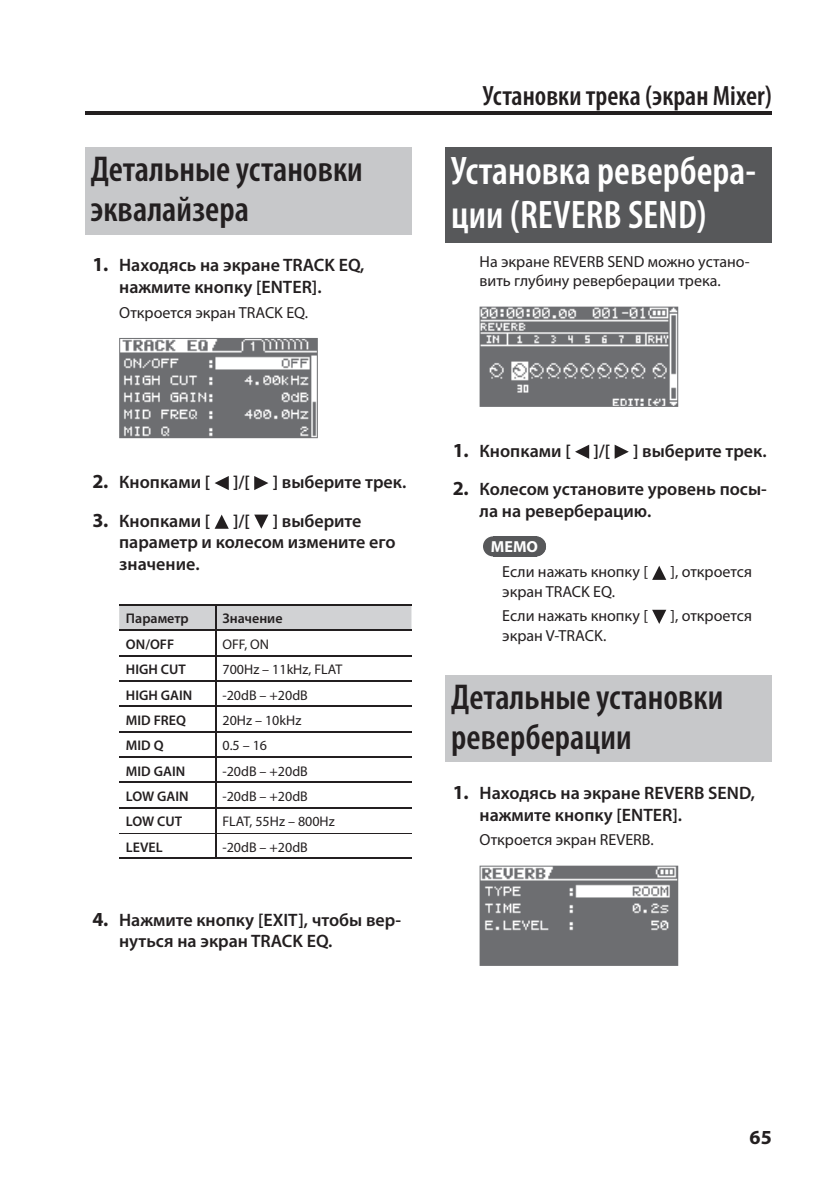
<style>
.page{position:relative;width:840px;height:1191px;background:#fff}
.page>*{position:absolute;margin:0;border:0;box-sizing:border-box;transform-origin:0 0}
.t1{font:600 condensed 40px/44px "Myriad Pro";color:#fff}
.t2{font:600 condensed 36px/40px "Myriad Pro";color:#231f20}
.t3{font:600 condensed 28px "Myriad Pro";color:#231f20}
.t4{font:700 20px "Myriad Pro";color:#231f20}
.t5{font:600 18px/21.6px "Myriad Pro";color:#231f20}
.t6{font:16px/19.2px "Myriad Pro";color:#231f20}
.t7{font:700 16px "Myriad Pro";color:#fff}
.t8{font:14px "Myriad Pro";color:#231f20}
.t9{font:600 14px "Myriad Pro";color:#231f20}
.s1{font-weight:700;font-size:20px}
</style>
<div class="page">
<hr style="left:85px;top:112px;width:686px;height:3px;background:#231f20">
<div style="left:85px;top:147px;width:326px;height:44px;background:#c7c8ca"></div>
<div style="left:85px;top:190px;width:326px;height:44px;background:#c7c8ca"></div>
<svg style="left:119px;top:338px;width:198px;height:100px;background:#8c8d90"></svg>
<svg style="left:214px;top:476px;width:15px;height:14px"></svg>
<svg style="left:254px;top:476px;width:14px;height:14px"></svg>
<svg style="left:214px;top:514px;width:15px;height:15px"></svg>
<svg style="left:254px;top:514px;width:14px;height:15px"></svg>
<hr style="left:119px;top:604px;width:96px;height:1px;background:#231f20">
<hr style="left:215px;top:604px;width:196px;height:1px;background:#231f20">
<svg style="left:119px;top:605px;width:292px;height:253px"></svg>
<hr style="left:119px;top:858px;width:96px;height:1px;background:#231f20">
<hr style="left:215px;top:858px;width:196px;height:1px;background:#231f20">
<div style="left:445px;top:147px;width:326px;height:48px;background:#57585a"></div>
<div style="left:445px;top:194px;width:326px;height:48px;background:#57585a"></div>
<svg style="left:483px;top:536px;width:62px;height:20px"></svg>
<div style="left:445px;top:675px;width:326px;height:44px;background:#c7c8ca"></div>
<div style="left:445px;top:718px;width:326px;height:44px;background:#c7c8ca"></div>
<svg style="left:479px;top:307px;width:198px;height:100px;background:#87878a"></svg>
<svg style="left:575px;top:444px;width:14px;height:15px"></svg>
<svg style="left:614px;top:444px;width:14px;height:15px"></svg>
<svg style="left:652px;top:565px;width:14px;height:15px"></svg>
<svg style="left:652px;top:610px;width:14px;height:14px"></svg>
<svg style="left:479px;top:865px;width:198px;height:101px;background:#818285"></svg>
<h2 class="t2" style="left:91px;top:149px;width:273px">Детальные установки эквалайзера</h2>
<p class="t5" style="left:119px;top:254px;width:246px;text-indent:-27px"><span class="s1">1.</span> Находясь на экране TRACK EQ, нажмите кнопку [ENTER] .</p>
<p class="t6" style="left:119px;top:302px;width:190px">Откроется экран TRACK EQ.</p>
<h3 class="t3" style="left:482px;top:78px;width:290px">Установки трека (экран Mixer)</h3>
<h1 class="t1" style="left:451px;top:148px;width:306px">Установка ревербера&shy;ции ( REVERB SEND)</h1>
<p class="t6" style="left:479px;top:252px;width:271px">На экране REVERB SEND можно устано&shy;вить глубину реверберации трека.</p>
<p class="t5" style="left:92px;top:471px;width:119px"><span class="s1">2.</span> Кнопками [</p>
<p class="t5" style="left:233px;top:471px;width:18px">]/[</p>
<p class="t5" style="left:272px;top:471px;width:135px">] выберите трек .</p>
<p class="t5" style="left:92px;top:509px;width:119px"><span class="s1">3.</span> Кнопками [</p>
<p class="t5" style="left:233px;top:509px;width:18px">]/[</p>
<p class="t5" style="left:119px;top:509px;width:278px;text-indent:153px">] выберите параметр и колесом измените его значение .</p>
<p class="t9" style="left:126px;top:609px;width:64px">Параметр</p>
<p class="t9" style="left:222px;top:609px;width:62px">Значение</p>
<p class="t9" style="left:126px;top:635px;width:50px">ON/OFF</p>
<p class="t8" style="left:222px;top:635px;width:48px">OFF, ON</p>
<p class="t9" style="left:126px;top:660px;width:61px">HIGH CUT</p>
<p class="t8" style="left:222px;top:661px;width:121px">700Hz – 11kHz, FLAT</p>
<p class="t9" style="left:126px;top:686px;width:68px">HIGH GAIN</p>
<p class="t8" style="left:222px;top:686px;width:87px">-20dB – +20dB</p>
<p class="t9" style="left:126px;top:711px;width:61px">MID FREQ</p>
<p class="t8" style="left:222px;top:711px;width:80px">20Hz – 10kHz</p>
<p class="t9" style="left:126px;top:736px;width:39px">MID Q</p>
<p class="t8" style="left:222px;top:737px;width:46px">0.5 – 16</p>
<p class="t9" style="left:126px;top:762px;width:61px">MID GAIN</p>
<p class="t8" style="left:222px;top:762px;width:87px">-20dB – +20dB</p>
<p class="t9" style="left:126px;top:787px;width:64px">LOW GAIN</p>
<p class="t8" style="left:222px;top:787px;width:87px">-20dB – +20dB</p>
<p class="t9" style="left:126px;top:812px;width:58px">LOW CUT</p>
<p class="t8" style="left:222px;top:813px;width:114px">FLAT, 55Hz – 800Hz</p>
<p class="t9" style="left:126px;top:838px;width:38px">LEVEL</p>
<p class="t8" style="left:222px;top:838px;width:87px">-20dB – +20dB</p>
<p class="t5" style="left:119px;top:908px;width:283px;text-indent:-27px"><span class="s1">4.</span> Нажмите кнопку [EXIT], чтобы вер&shy;нуться на экран TRACK EQ .</p>
<p class="t5" style="left:452px;top:439px;width:119px"><span class="s1">1.</span> Кнопками [</p>
<p class="t5" style="left:593px;top:439px;width:18px">]/[</p>
<p class="t5" style="left:632px;top:439px;width:135px">] выберите трек .</p>
<p class="t5" style="left:479px;top:478px;width:288px;text-indent:-27px"><span class="s1">2.</span> Колесом установите уровень посы&shy;ла на реверберацию .</p>
<p class="t7" style="left:490px;top:536px;width:49px">MEMO</p>
<p class="t6" style="left:502px;top:562px;width:147px">Если нажать кнопку [</p>
<p class="t6" style="left:670px;top:562px;width:83px">], откроется</p>
<p class="t6" style="left:502px;top:578px;width:147px;line-height:24.8px">экран TRACK EQ.<br>Если нажать кнопку [</p>
<p class="t6" style="left:670px;top:606px;width:83px">], откроется</p>
<p class="t6" style="left:502px;top:625px;width:105px">экран V-TRACK.</p>
<h2 class="t2" style="left:451px;top:676px;width:273px">Детальные установки реверберации</h2>
<p class="t5" style="left:479px;top:781px;width:277px;text-indent:-27px"><span class="s1">1.</span> Находясь на экране REVERB SEND, нажмите кнопку [ENTER] .</p>
<p class="t6" style="left:479px;top:830px;width:175px">Откроется экран REVERB.</p>
<p class="t4" style="left:749px;top:1123px;width:24px">65</p>
</div>
